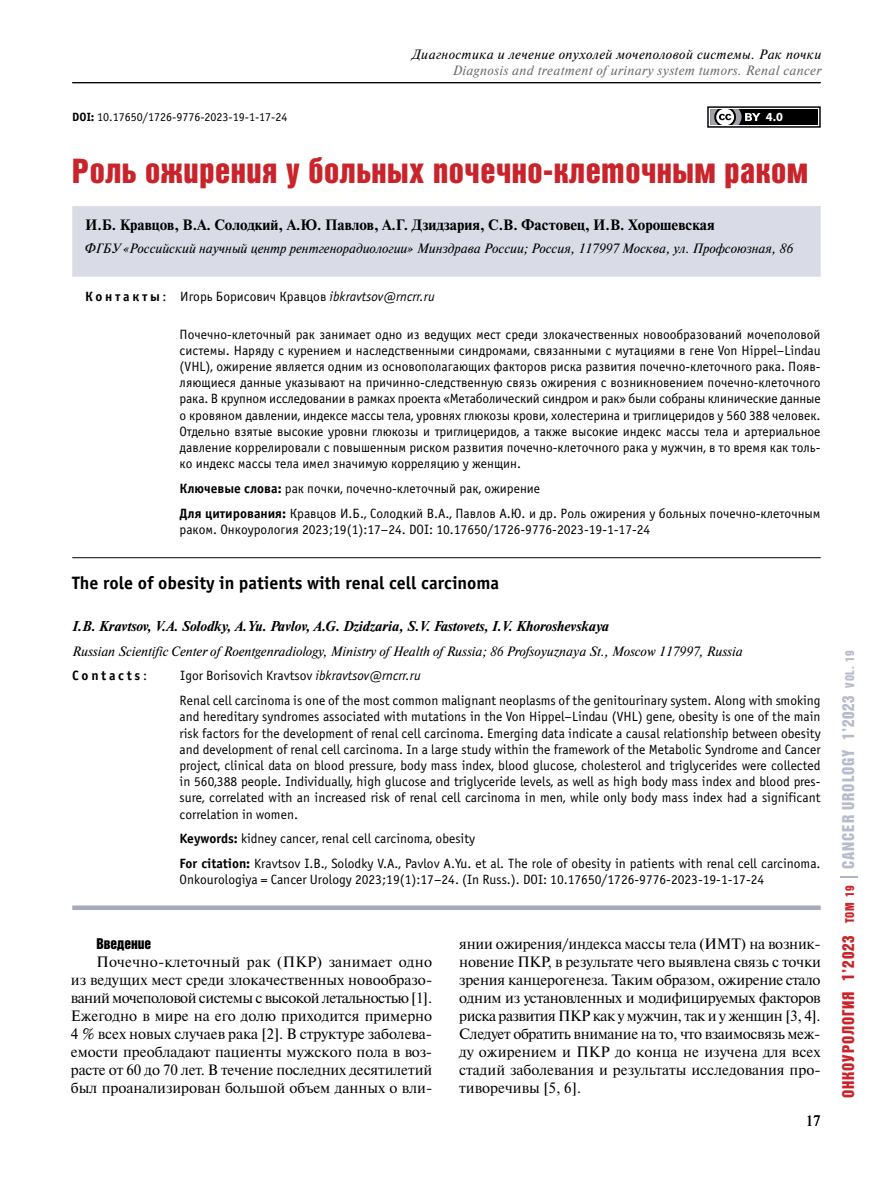
<style>
.page{position:relative;width:893px;height:1191px;background:#fff}
.page>*{position:absolute;margin:0;border:0;box-sizing:border-box;transform-origin:0 0}
.t1{font:33.75px "Bastion Kontrast Alt C";letter-spacing:.015em;color:#c9242b}
.t2{font:700 18px "Officina Sans C";color:#000}
.t3{font:16.5px "Bastion Kontrast Alt C";letter-spacing:.05em;color:#b7bbca}
.t4{font:15px/18px "Newton C";color:#000;text-align:justify}
.t5{font:700 15px "Newton C";color:#000}
.t6{font:15px "Bastion Kontrast Alt C";color:#000}
.t7{font:italic 700 14.25px "Newton C";color:#000}
.t8{font:13.5px/16.2px "Officina Sans C";color:#000}
.t9{font:italic 13.5px "Newton C";color:#000}
.t10{font:italic 13.5px "Newton C";letter-spacing:.03em;color:#000}
.t11{font:italic 13.5px "Newton C";letter-spacing:.03em;color:#6d6e71}
.t12{font:700 13.5px "Officina Sans C";letter-spacing:.2em;color:#000}
.t13{font:700 12.45px "Myriad Pro";color:#fff}
.t14{font:12px "Officina Sans C";color:#000}
.s1{font-weight:700}
.s2{font-style:italic}
.s3{font-weight:400}
.s4{color:#c9242b}
.s5{font-size:17.1px;color:#c9242b}
.s6{font-size:12.3px;color:#c9242b}
.s7{font-size:12.3px}
</style>
<div class="page">
<svg style="left:840px;top:876px;width:18px;height:1px"></svg>
<hr style="left:72px;top:82px;width:749px;height:1px;background:#000">
<div style="left:72px;top:206px;width:749px;height:71px;background:#d9dbe6"></div>
<hr style="left:72px;top:557px;width:749px;height:1px;background:#000">
<div style="left:72px;top:905px;width:749px;height:5px;background:#a7aab7"></div>
<div style="left:707px;top:106px;width:114px;height:22px;border:1px solid #000"></div>
<div style="left:710px;top:109px;width:108px;height:16px;background:#000"></div>
<svg style="left:710px;top:109px;width:50px;height:16px"></svg>
<p class="t10" style="left:412px;top:47px;width:411px">Диагностика и лечение опухолей мочеполовой системы. Рак почки</p>
<p class="t11" style="left:452px;top:63px;width:370px">Diagnosis and treatment of urinary system tumors. Renal cancer</p>
<p class="t14" style="left:72px;top:111px;width:217px"><span class="s1">DOI:</span> 10.17650/1726-9776-2023-19-1-17-24</p>
<p class="t13" style="left:766px;top:109px;width:18px">4.0</p>
<h1 class="t1" style="left:72px;top:154px;width:738px">Роль ожирения у больных почечно-клеточным раком</h1>
<p class="t5" style="left:85px;top:217px;width:631px">И.Б. Кравцов, В.А. Солодкий, А.Ю. Павлов, А.Г. Дзидзария, С.В. Фастовец, И.В. Хорошевская</p>
<p class="t9" style="left:85px;top:241px;width:709px">ФГБУ «Российский научный центр рентгенорадиологии» Минздрава России; Россия, 117997 Москва, ул. Профсоюзная, 86</p>
<p class="t8" style="left:85px;top:289px;width:351px"><span class="s1">К о н т а к т ы</span> : Игорь Борисович Кравцов <span class="s2">ibkravtsov@rncrr.ru</span></p>
<p class="t8" style="left:180px;top:326px;width:643px;text-align:justify">Почечно-клеточный рак занимает одно из ведущих мест среди злокачественных новообразований мочеполовой системы. Наряду с курением и наследственными синдромами, связанными с мутациями в гене Von Hippel–Lindau (VHL), ожирение является одним из основополагающих факторов риска развития почечно-клеточного рака. Появ&shy;ляющиеся данные указывают на причинно-следственную связь ожирения с возникновением почечно-клеточного рака. В крупном исследовании в рамках проекта «Метаболический синдром и рак» были собраны клинические данные о кровяном давлении, индексе массы тела, уровнях глюкозы крови, холестерина и триглицеридов у 560 388 человек.<br>Отдельно взятые высокие уровни глюкозы и триглицеридов, а также высокие индекс массы тела и артериальное давление коррелировали с повышенным риском развития почечно-клеточного рака у мужчин, в то время как толь&shy;ко индекс массы тела имел значимую корреляцию у женщин.</p>
<p class="t8" style="left:180px;top:476px;width:642px;line-height:24.8px"><span class="s1">Ключевые слова:</span> рак почки, почечно-клеточный рак, ожирение<br><span class="s1">Для цитирования:</span> Кравцов И.Б., Солодкий В.А., Павлов А.Ю. и др. Роль ожирения у больных почечно-клеточным</p>
<p class="t8" style="left:180px;top:521px;width:472px">раком. Онкоурология 2023;19(1):17–24. DOI: 10.17650/1726-9776-2023-19-1-17-24</p>
<h2 class="t2" style="left:72px;top:572px;width:428px">The role of obesity in patients with renal cell carcinoma</h2>
<p class="t7" style="left:72px;top:618px;width:538px">I.B. Kravtsov, V.A. Solodky, A.Yu. Pavlov, A.G. Dzidzaria, S.V. Fastovets, I.V. Khoroshevskaya</p>
<p class="t9" style="left:72px;top:644px;width:672px">Russian Scientific Center of Roentgenradiology, Ministry of Health of Russia; 86 Profsoyuznaya St., Moscow 117997, Russia</p>
<p class="t12" style="left:72px;top:668px;width:76px">Contacts<span class="s3">:</span></p>
<p class="t8" style="left:180px;top:664px;width:642px;line-height:24.8px">Igor Borisovich Kravtsov <span class="s2">ibkravtsov@rncrr.ru<br></span>Renal cell carcinoma is one of the most common malignant neoplasms of the genitourinary system. Along with smoking</p>
<p class="t8" style="left:179px;top:709px;width:643px;text-align:justify">and hereditary syndromes associated with mutations in the Von Hippel–Lindau (VHL) gene, obesity is one of the main risk factors for the development of renal cell carcinoma. Emerging data indicate a causal relationship between obesity and development of renal cell carcinoma. In a large study within the framework of the Metabolic Syndrome and Cancer project, clinical data on blood pressure, body mass index, blood glucose, cholesterol and triglycerides were collected in 560,388 people. Individually, high glucose and triglyceride levels, as well as high body mass index and blood pres&shy;sure, correlated with an increased risk of renal cell carcinoma in men, while only body mass index had a significant correlation in women.</p>
<p class="t8" style="left:179px;top:826px;width:643px;line-height:24.8px"><span class="s1">Keywords:</span> kidney cancer, renal cell carcinoma, obesity<br><span class="s1">For citation:</span> Kravtsov I.B., Solodky V.A., Pavlov A.Yu. et al. The role of obesity in patients with renal cell carcinoma.</p>
<p class="t8" style="left:180px;top:872px;width:586px">Onkourologiya = Cancer Urology 2023;19(1):17–24. (In Russ.). DOI: 10.17650/1726-9776-2023-19-1-17-24</p>
<p class="t6" style="left:96px;top:936px;width:56px">Введение</p>
<p class="t4" style="left:71px;top:953px;width:363px;text-indent:26px">Почечно-клеточный рак (ПКР) занимает одно из ведущих мест среди злокачественных новообразо&shy;ваний мочеполовой системы с высокой летальностью [1].<br>Ежегодно в мире на его долю приходится примерно 4 % всех новых случаев рака [2]. В структуре заболева&shy;емости преобладают пациенты мужского пола в воз&shy;расте от 60 до 70 лет. В течение последних десятилетий был проанализирован большой объем данных о вли-</p>
<p class="t4" style="left:459px;top:935px;width:363px">янии ожирения/индекса массы тела (ИМТ) на возник&shy;новение ПКР, в результате чего выявлена связь с точки зрения канцерогенеза. Таким образом, ожирение стало одним из установленных и модифицируемых факторов риска развития ПКР как у мужчин, так и у женщин [3, 4].<br>Следует обратить внимание на то, что взаимосвязь меж&shy;ду ожирением и ПКР до конца не изучена для всех стадий заболевания и результаты исследования про&shy;тиворечивы [5, 6].</p>
<p class="t4" style="left:806px;top:1112px;width:16px">17</p>
<p class="t3" style="left:840px;top:1097px;width:448px;rotate:-90deg"><span class="s4">ОНКОУРОЛОГИЯ</span> <span class="s5">1</span><span class="s4">’2023</span> <span class="s6">ТОМ 19</span> CANCER UROLOGY 1’2023 <span class="s7">VOL. 19</span></p>
</div>
